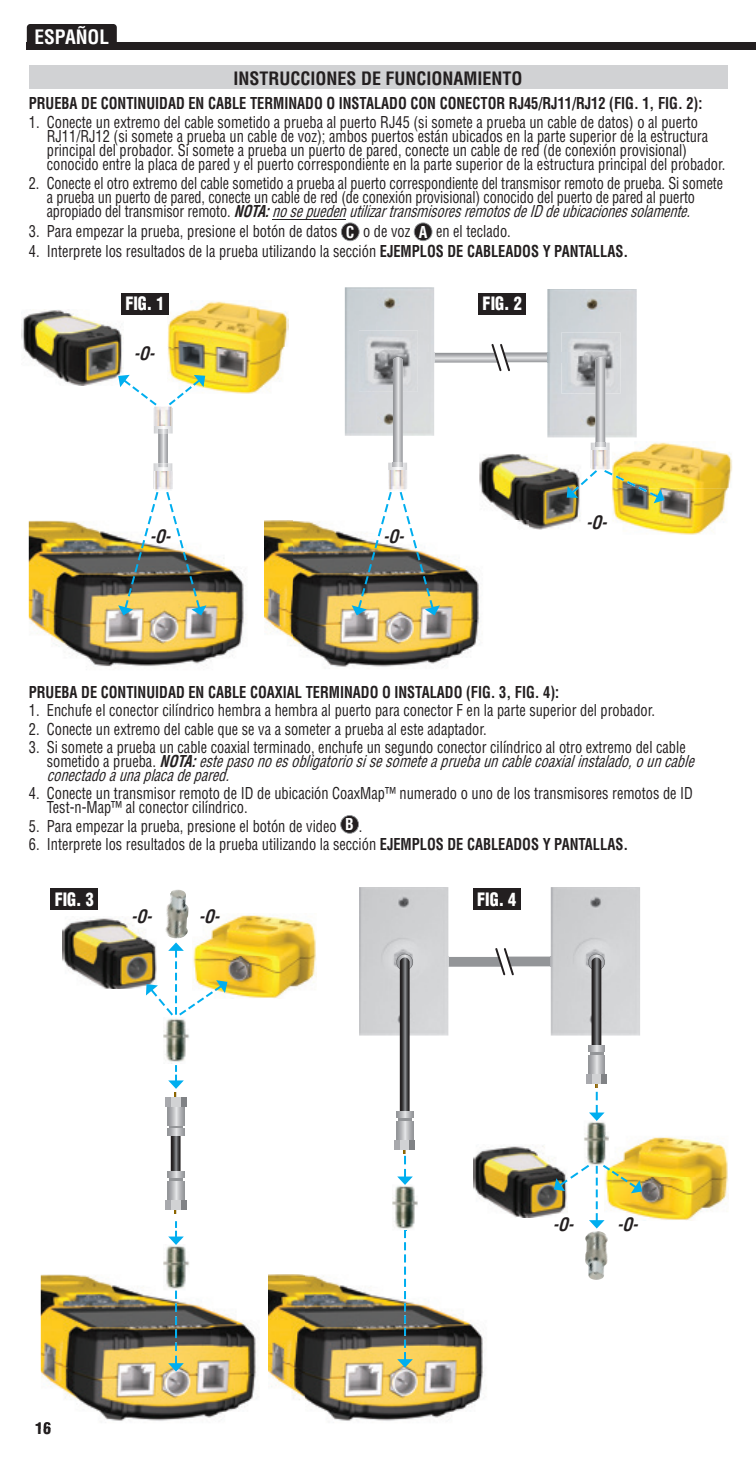
<style>
.page{position:relative;width:756px;height:1458px;background:#fff}
.page>*{position:absolute;margin:0;border:0;box-sizing:border-box;transform-origin:0 0}
.t1{font:700 condensed 19.4px "Helvetica LT Std";color:#fff}
.t2{font:700 condensed 18px "Helvetica LT Std";color:#231f20}
.t3{font:italic 700 condensed 18px "Helvetica LT Std";color:#231f20;scale:.9 1}
.t4{font:900 condensed 18px "Helvetica LT Std";color:#fff;scale:.9 1}
.t5{font:condensed 16px/14px "Helvetica LT Std";color:#231f20;scale:.9 1}
.t6{font:condensed 16px/14px "Helvetica LT Std";color:#231f20;scale:.89 1}
.t7{font:700 condensed 16px "Helvetica LT Std";color:#231f20;scale:.9 1}
.t8{font:900 condensed 16px "Helvetica LT Std";color:#231f20}
.s1{font-weight:700;font-style:italic}
.s2{font-style:italic}
.s3{font-weight:700;color:#fff}
.s4{font-weight:700}
</style>
<div class="page">
<div style="left:27px;top:42px;width:729px;height:8px;background:#231f20"></div>
<div style="left:27px;top:24px;width:90px;height:26px;background:#231f20;border-radius:3px"></div>
<hr style="left:272px;top:219px;width:74px;height:1px;background:#231f20">
<svg style="left:341px;top:222px;width:19px;height:19px"></svg>
<svg style="left:414px;top:222px;width:18px;height:19px"></svg>
<svg style="left:340px;top:815px;width:19px;height:19px"></svg>
<div style="left:29px;top:65px;width:698px;height:24px;background:#d1d2d4"></div>
<img style="left:41px;top:1274px;width:443px;height:147px">
<svg style="left:43px;top:1422px;width:8px;height:6px"></svg>
<img style="left:268px;top:1274px;width:37px;height:147px">
<img style="left:29px;top:521px;width:215px;height:146px">
<img style="left:264px;top:521px;width:216px;height:146px">
<img style="left:22px;top:309px;width:101px;height:76px">
<img style="left:168px;top:301px;width:120px;height:93px">
<img style="left:345px;top:287px;width:89px;height:149px">
<img style="left:359px;top:331px;width:59px;height:13px">
<img style="left:547px;top:464px;width:34px;height:65px">
<img style="left:612px;top:442px;width:120px;height:93px">
<div style="left:121px;top:293px;width:48px;height:21px;background:#231f20"></div>
<div style="left:478px;top:293px;width:48px;height:21px;background:#231f20"></div>
<img style="left:547px;top:289px;width:90px;height:148px">
<img style="left:547px;top:352px;width:14px;height:10px">
<img style="left:561px;top:332px;width:59px;height:62px">
<svg style="left:567px;top:357px;width:98px;height:146px"></svg>
<svg style="left:118px;top:375px;width:89px;height:240px"></svg>
<svg style="left:352px;top:344px;width:195px;height:271px"></svg>
<div style="left:473px;top:888px;width:48px;height:22px;background:#231f20"></div>
<div style="left:50px;top:888px;width:48px;height:22px;background:#231f20"></div>
<img style="left:204px;top:915px;width:112px;height:83px">
<img style="left:613px;top:1137px;width:115px;height:83px">
<img style="left:63px;top:917px;width:87px;height:72px">
<img style="left:474px;top:1146px;width:81px;height:71px">
<img style="left:163px;top:1245px;width:26px;height:45px">
<svg style="left:168px;top:1290px;width:16px;height:82px"></svg>
<img style="left:163px;top:1018px;width:26px;height:46px">
<img style="left:166px;top:890px;width:12px;height:37px">
<svg style="left:171px;top:1135px;width:10px;height:36px"></svg>
<svg style="left:169px;top:1125px;width:14px;height:4px"></svg>
<svg style="left:168px;top:1106px;width:16px;height:19px"></svg>
<div style="left:171px;top:1097px;width:10px;height:9px;background:#d1d2d4"></div>
<div style="left:166px;top:1097px;width:5px;height:9px;background:#a8a9ad"></div>
<div style="left:181px;top:1097px;width:5px;height:9px;background:#808285"></div>
<svg style="left:168px;top:1129px;width:16px;height:6px"></svg>
<div style="left:169px;top:1171px;width:14px;height:38px;background:#939598"></div>
<svg style="left:168px;top:1181px;width:16px;height:19px"></svg>
<div style="left:171px;top:1200px;width:10px;height:9px;background:#d1d2d4"></div>
<div style="left:166px;top:1200px;width:5px;height:9px;background:#a8a9ad"></div>
<div style="left:181px;top:1200px;width:5px;height:9px;background:#808285"></div>
<svg style="left:168px;top:1171px;width:16px;height:7px"></svg>
<svg style="left:168px;top:1221px;width:16px;height:24px"></svg>
<svg style="left:168px;top:1065px;width:16px;height:32px"></svg>
<svg style="left:146px;top:942px;width:81px;height:73px"></svg>
<img style="left:585px;top:1231px;width:11px;height:33px">
<img style="left:392px;top:1185px;width:26px;height:44px">
<svg style="left:397px;top:1230px;width:16px;height:138px"></svg>
<img style="left:359px;top:887px;width:89px;height:149px">
<svg style="left:442px;top:948px;width:109px;height:27px"></svg>
<svg style="left:396px;top:954px;width:17px;height:167px"></svg>
<div style="left:398px;top:1111px;width:13px;height:38px;background:#939598"></div>
<svg style="left:396px;top:1121px;width:17px;height:19px"></svg>
<svg style="left:397px;top:1149px;width:16px;height:36px"></svg>
<div style="left:400px;top:1140px;width:10px;height:9px;background:#d1d2d4"></div>
<div style="left:395px;top:1140px;width:5px;height:9px;background:#a8a9ad"></div>
<div style="left:410px;top:1140px;width:5px;height:9px;background:#808285"></div>
<svg style="left:396px;top:1111px;width:17px;height:7px"></svg>
<img style="left:584px;top:1121px;width:22px;height:44px">
<img style="left:604px;top:1136px;width:5px;height:29px">
<img style="left:551px;top:887px;width:89px;height:149px">
<img style="left:551px;top:957px;width:26px;height:9px">
<svg style="left:588px;top:954px;width:17px;height:101px;background:#858587"></svg>
<div style="left:590px;top:1045px;width:13px;height:38px;background:#939598"></div>
<svg style="left:588px;top:1055px;width:17px;height:19px"></svg>
<svg style="left:589px;top:1083px;width:16px;height:38px"></svg>
<div style="left:591px;top:1074px;width:11px;height:9px;background:#d1d2d4"></div>
<div style="left:586px;top:1074px;width:5px;height:9px;background:#a8a9ad"></div>
<div style="left:602px;top:1074px;width:5px;height:9px;background:#808285"></div>
<svg style="left:588px;top:1045px;width:17px;height:7px"></svg>
<img style="left:554px;top:1165px;width:88px;height:64px">
<p class="t1" style="left:34px;top:25px;width:76px">ESPAÑOL</p>
<p class="t2" style="left:233px;top:67px;width:291px">INSTRUCCIONES DE FUNCIONAMIENTO</p>
<p class="t7" style="left:29px;top:93px;width:750px">PRUEBA DE CONTINUIDAD EN CABLE TERMINADO O INSTALADO CON CONECTOR RJ45/RJ11/RJ12 (FIG. 1, FIG. 2):</p>
<p class="t5" style="left:47px;top:115px;width:756px;text-indent:-18px">1. Conecte un extremo del cable sometido a prueba al puerto RJ45 (si somete a prueba un cable de datos) o al puerto RJ11/RJ12 (si somete a prueba un cable de voz); ambos puertos están ubicados en la parte superior de la estructura principal del probador. Si somete a prueba un puerto de pared, conecte un cable de red (de conexión provisional) conocido entre la placa de pared y el puerto correspondiente en la parte superior de la estructura principal del probador.</p>
<p class="t6" style="left:47px;top:176px;width:761px;text-indent:-18px">2. Conecte el otro extremo del cable sometido a prueba al puerto correspondiente del transmisor remoto de prueba. Si somete a prueba un puerto de pared, conecte un cable de red (de conexión provisional) conocido del puerto de pared al puerto<br>a p r o p i a d o d e l t r a n s m i s o r r e m o t o . <span class="s1">NOTA:</span> <span class="s2">nosepuedenutilizartransmisoresremotosdeIDdeubicacionessolamente.</span></p>
<p class="t5" style="left:29px;top:224px;width:537px">3. Para empezar la prueba, presione el botón de datos <span class="s3">C</span> o de voz <span class="s3">A</span> en el teclado.</p>
<p class="t5" style="left:29px;top:244px;width:668px">4. Interprete los resultados de la prueba utilizando la sección <span class="s4">EJEMPLOS DE CABLEADOS Y PANTALLAS.</span></p>
<p class="t4" style="left:125px;top:292px;width:45px">FIG. 1</p>
<p class="t4" style="left:483px;top:292px;width:45px">FIG. 2</p>
<p class="t3" style="left:134px;top:342px;width:31px">-O-</p>
<p class="t3" style="left:150px;top:525px;width:31px">-O-</p>
<p class="t3" style="left:383px;top:525px;width:31px">-O-</p>
<p class="t3" style="left:586px;top:511px;width:31px">-O-</p>
<p class="t7" style="left:29px;top:682px;width:591px">PRUEBA DE CONTINUIDAD EN CABLE COAXIAL TERMINADO O INSTALADO (FIG. 3, FIG. 4):</p>
<p class="t5" style="left:29px;top:704px;width:697px">1. Enchufe el conector cilíndrico hembra a hembra al puerto para conector F en la parte superior del probador.</p>
<p class="t5" style="left:29px;top:722px;width:510px">2. Conecte un extremo del cable que se va a someter a prueba al este adaptador.</p>
<p class="t5" style="left:47px;top:740px;width:726px;text-indent:-18px">3. Si somete a prueba un cable coaxial terminado, enchufe un segundo conector cilíndrico al otro extremo del cable<br>s o m e t i d o a p r u e b a . <span class="s1">NOTA:</span><span class="s2">estepasonoesobligatoriosisesometeapruebauncablecoaxialinstalado,ouncable conectadoaunaplacadepared.</span></p>
<p class="t5" style="left:47px;top:786px;width:720px;text-indent:-18px">4. Conecte un transmisor remoto de ID de ubicación CoaxMap™ numerado o uno de los transmisores remotos de ID<br>Test-n-Map™ al conector cilíndrico.</p>
<p class="t5" style="left:29px;top:819px;width:372px">5. Para empezar la prueba, presione el botón de video <span class="s3">B</span> .</p>
<p class="t5" style="left:29px;top:837px;width:668px">6. Interprete los resultados de la prueba utilizando la sección <span class="s4">EJEMPLOS DE CABLEADOS Y PANTALLAS.</span></p>
<p class="t4" style="left:55px;top:888px;width:45px">FIG. 3</p>
<p class="t4" style="left:477px;top:888px;width:45px">FIG. 4</p>
<p class="t3" style="left:131px;top:905px;width:31px">-O-</p>
<p class="t3" style="left:199px;top:905px;width:31px">-O-</p>
<p class="t8" style="left:35px;top:1418px;width:17px">16</p>
<p class="t3" style="left:552px;top:1213px;width:31px">-O-</p>
<p class="t3" style="left:617px;top:1213px;width:31px">-O-</p>
</div>
